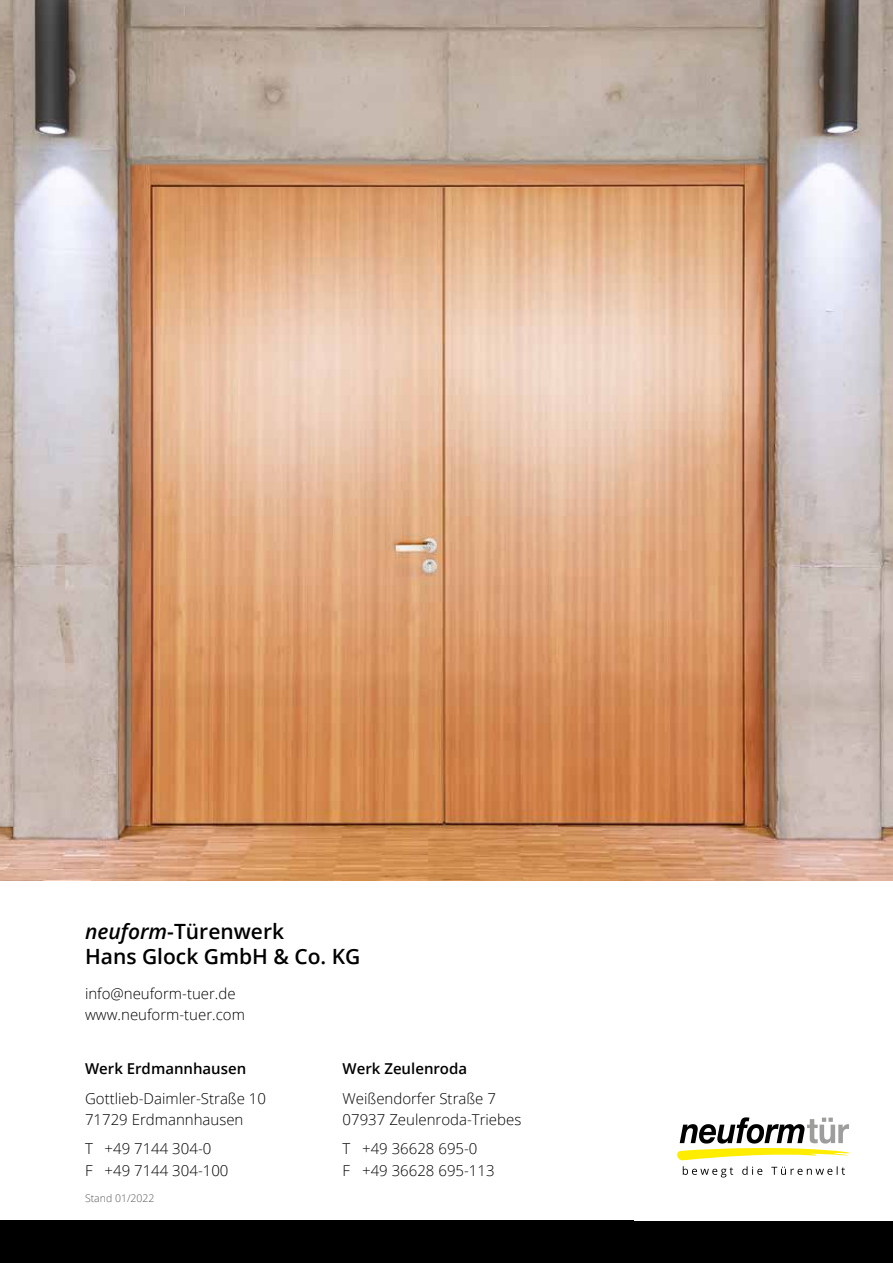
<style>
.page{position:relative;width:893px;height:1263px;background:#fff}
.page>*{position:absolute;margin:0;border:0;box-sizing:border-box;transform-origin:0 0}
.t1{font:600 21px/25.2px "Open Sans";color:#000}
.t2{font:300 15px/21px "Open Sans";color:#000}
.t3{font:600 15px "Open Sans";color:#000}
.t4{font:300 10.5px "Open Sans";color:#575756}
.s1{font-style:italic}
</style>
<div class="page">
<div style="left:0;top:1221px;width:893px;height:42px;background:#000"></div>
<img style="left:0;top:0;width:893px;height:880px">
<svg style="left:677px;top:1117px;width:173px;height:60px"></svg>
<h1 class="t1" style="left:85px;top:918px;width:277px"><span class="s1">neuform</span>-Türenwerk<br>Hans Glock GmbH &amp; Co. KG</h1>
<p class="t2" style="left:85px;top:983px;width:161px">info@neuform-tuer.de www.neuform-tuer.com</p>
<p class="t3" style="left:85px;top:1059px;width:163px">Werk Erdmannhausen</p>
<p class="t2" style="left:85px;top:1088px;width:182px">Gottlieb-Daimler-Straße 10<br>71729 Erdmannhausen</p>
<p class="t2" style="left:85px;top:1138px;width:145px">T +49 7144 304-0<br>F +49 7144 304-100</p>
<p class="t4" style="left:85px;top:1191px;width:71px">Stand 01/2022</p>
<p class="t3" style="left:343px;top:1059px;width:126px">Werk Zeulenroda</p>
<p class="t2" style="left:343px;top:1088px;width:180px">Weißendorfer Straße 7<br>07937 Zeulenroda-Triebes</p>
<p class="t2" style="left:343px;top:1138px;width:154px">T +49 36628 695-0<br>F +49 36628 695-113</p>
</div>
